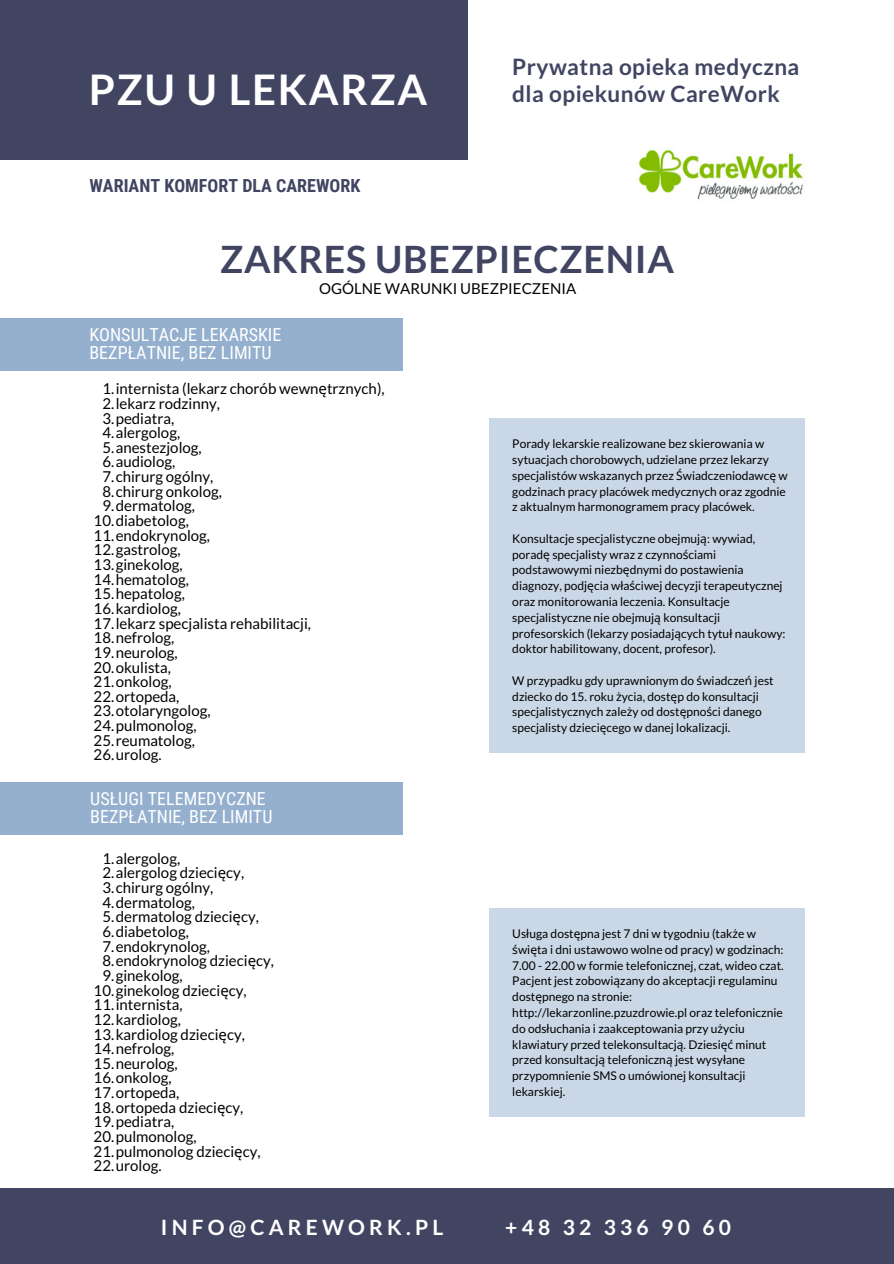
<style>
.page{position:relative;width:894px;height:1264px;background:#fff}
.page>*{position:absolute;margin:0;border:0;box-sizing:border-box;transform-origin:0 0}
.t1{font:700 42px "Lato";letter-spacing:.04em;color:#fff}
.t2{font:700 37.5px "Lato";letter-spacing:.02em;color:#414562}
.t3{font:700 22.5px/27px "Lato";letter-spacing:.02em;color:#414562}
.t4{font:700 21px "Lato";letter-spacing:.2em;color:#fff}
.t5{font:18px/18px "Roboto Condensed";color:#fff}
.t6{font:700 18px "Roboto Condensed";color:#414562}
.t7{font:15px "Lato";color:#000}
.t8{font:12px/15.8px "Lato";color:#000}
.s1{font-family:"Noto Sans"}
</style>
<div class="page">
<div style="left:0;top:1188px;width:893px;height:75px;background:#414562"></div>
<div style="left:0;top:0;width:468px;height:160px;background:#414562"></div>
<div style="left:0;top:781px;width:402px;height:53px;background:#95b0ce"></div>
<div style="left:0;top:317px;width:402px;height:53px;background:#95b0ce"></div>
<img style="left:638px;top:149px;width:165px;height:51px">
<div style="left:489px;top:418px;width:315px;height:334px;background:#cad7e6"></div>
<div style="left:489px;top:908px;width:315px;height:208px;background:#cad7e6"></div>
<h1 class="t1" style="left:89px;top:64px;width:340px">PZU U LEKARZA</h1>
<h3 class="t6" style="left:89px;top:175px;width:272px">WARIANT KOMFORT DLA CAREWORK</h3>
<h3 class="t3" style="left:512px;top:53px;width:288px">Prywatna opieka medyczna dla opiekunów CareWork</h3>
<h2 class="t2" style="left:220px;top:236px;width:455px">ZAKRES UBEZPIECZENIA</h2>
<h3 class="t5" style="left:89px;top:325px;width:193px">KONSULTACJE LEKARSKIE<br>BEZPŁATNIE, BEZ LIMITU</h3>
<p class="t7" style="left:319px;top:279px;width:258px">OGÓLNE WARUNKI UBEZPIECZENIA</p>
<p class="t7" style="left:102px;top:379px;width:284px">1.internista (lekarz chorób wewn<span class="s1">ę</span>trznych),</p>
<p class="t7" style="left:102px;top:394px;width:119px">2.lekarz rodzinny,</p>
<p class="t7" style="left:102px;top:409px;width:73px">3.pediatra,</p>
<p class="t7" style="left:102px;top:423px;width:79px">4.alergolog,</p>
<p class="t7" style="left:102px;top:438px;width:101px">5.anestezjolog,</p>
<p class="t7" style="left:102px;top:452px;width:74px">6.audiolog,</p>
<p class="t7" style="left:102px;top:467px;width:112px">7.chirurg ogólny,</p>
<p class="t7" style="left:102px;top:482px;width:121px">8.chirurg onkolog,</p>
<p class="t7" style="left:102px;top:496px;width:94px">9.dermatolog,</p>
<p class="t7" style="left:94px;top:511px;width:97px">10.diabetolog,</p>
<p class="t7" style="left:94px;top:526px;width:118px">11.endokrynolog,</p>
<p class="t7" style="left:94px;top:540px;width:88px">12.gastrolog,</p>
<p class="t7" style="left:94px;top:555px;width:91px">13.ginekolog,</p>
<p class="t7" style="left:94px;top:570px;width:97px">14.hematolog,</p>
<p class="t7" style="left:94px;top:584px;width:93px">15.hepatolog,</p>
<p class="t7" style="left:94px;top:599px;width:89px">16.kardiolog,</p>
<p class="t7" style="left:94px;top:613px;width:219px">17.lekarz specjalista rehabilitacji,</p>
<p class="t7" style="left:94px;top:628px;width:82px">18.nefrolog,</p>
<p class="t7" style="left:94px;top:643px;width:86px">19.neurolog,</p>
<p class="t7" style="left:94px;top:657px;width:79px">20.okulista,</p>
<p class="t7" style="left:94px;top:672px;width:79px">21.onkolog,</p>
<p class="t7" style="left:94px;top:687px;width:87px">22.ortopeda,</p>
<p class="t7" style="left:94px;top:701px;width:118px">23.otolaryngolog,</p>
<p class="t7" style="left:94px;top:716px;width:104px">24.pulmonolog,</p>
<p class="t7" style="left:94px;top:731px;width:103px">25.reumatolog,</p>
<p class="t7" style="left:94px;top:745px;width:69px">26.urolog.</p>
<h3 class="t5" style="left:90px;top:789px;width:184px">USŁUGI TELEMEDYCZNE<br>BEZPŁATNIE, BEZ LIMITU</h3>
<p class="t7" style="left:102px;top:849px;width:79px">1.alergolog,</p>
<p class="t7" style="left:102px;top:863px;width:143px">2.alergolog dzieci<span class="s1">ę</span>cy,</p>
<p class="t7" style="left:102px;top:878px;width:112px">3.chirurg ogólny,</p>
<p class="t7" style="left:102px;top:892px;width:94px">4.dermatolog,</p>
<p class="t7" style="left:102px;top:907px;width:158px">5.dermatolog dzieci<span class="s1">ę</span>cy,</p>
<p class="t7" style="left:102px;top:922px;width:88px">6.diabetolog,</p>
<p class="t7" style="left:102px;top:936px;width:109px">7.endokrynolog,</p>
<p class="t7" style="left:102px;top:951px;width:173px">8.endokrynolog dzieci<span class="s1">ę</span>cy,</p>
<p class="t7" style="left:102px;top:966px;width:82px">9.ginekolog,</p>
<p class="t7" style="left:94px;top:980px;width:154px">10.ginekolog dzieci<span class="s1">ę</span>cy,</p>
<p class="t7" style="left:94px;top:995px;width:90px">11.internista,</p>
<p class="t7" style="left:94px;top:1010px;width:89px">12.kardiolog,</p>
<p class="t7" style="left:94px;top:1024px;width:153px">13.kardiolog dzieci<span class="s1">ę</span>cy,</p>
<p class="t7" style="left:94px;top:1039px;width:82px">14.nefrolog,</p>
<p class="t7" style="left:94px;top:1054px;width:86px">15.neurolog,</p>
<p class="t7" style="left:94px;top:1068px;width:79px">16.onkolog,</p>
<p class="t7" style="left:94px;top:1083px;width:87px">17.ortopeda,</p>
<p class="t7" style="left:94px;top:1097px;width:151px">18.ortopeda dzieci<span class="s1">ę</span>cy,</p>
<p class="t7" style="left:94px;top:1112px;width:82px">19.pediatra,</p>
<p class="t7" style="left:94px;top:1127px;width:104px">20.pulmonolog,</p>
<p class="t7" style="left:94px;top:1141px;width:168px">21.pulmonolog dzieci<span class="s1">ę</span>cy,</p>
<p class="t7" style="left:94px;top:1156px;width:69px">22.urolog.</p>
<p class="t8" style="left:512px;top:436px;width:277px">Porady lekarskie realizowane bez skierowania w sytuacjach chorobowych, udzielane przez lekarzy specjalistów wskazanych przez <span class="s1">Ś</span>wiadczeniodawc<span class="s1">ę</span> w godzinach pracy placówek medycznych oraz zgodnie z aktualnym harmonogramem pracy placówek.</p>
<p class="t8" style="left:512px;top:530px;width:274px">Konsultacje specjalistyczne obejmuj<span class="s1">ą</span>: wywiad, porad<span class="s1">ę</span> specjalisty wraz z czynno<span class="s1">ś</span>ciami podstawowymi niezb<span class="s1">ę</span>dnymi do postawienia diagnozy, podj<span class="s1">ę</span>cia w<span class="s1">ł</span>a<span class="s1">ś</span>ciwej decyzji terapeutycznej oraz monitorowania leczenia. Konsultacje specjalistyczne nie obejmuj<span class="s1">ą</span> konsultacji profesorskich (lekarzy posiadaj<span class="s1">ą</span>cych tytu<span class="s1">ł</span> naukowy: doktor habilitowany, docent, profesor).</p>
<p class="t8" style="left:512px;top:672px;width:263px">W przypadku gdy uprawnionym do <span class="s1">ś</span>wiadcze<span class="s1">ń</span> jest dziecko do 15. roku <span class="s1">ż</span>ycia, dost<span class="s1">ę</span>p do konsultacji specjalistycznych zale<span class="s1">ż</span>y od dost<span class="s1">ę</span>pno<span class="s1">ś</span>ci danego specjalisty dzieci<span class="s1">ę</span>cego w danej lokalizacji.</p>
<p class="t8" style="left:512px;top:925px;width:273px">Us<span class="s1">ł</span>uga dost<span class="s1">ę</span>pna jest 7 dni w tygodniu (tak<span class="s1">ż</span>e w <span class="s1">ś</span>wi<span class="s1">ę</span>ta i dni ustawowo wolne od pracy) w godzinach:<br>7.00 - 22.00 w formie telefonicznej, czat, wideo czat.<br>Pacjent jest zobowi<span class="s1">ą</span>zany do akceptacji regulaminu dost<span class="s1">ę</span>pnego na stronie: http://lekarzonline.pzuzdrowie.pl oraz telefonicznie do ods<span class="s1">ł</span>uchania i zaakceptowania przy u<span class="s1">ż</span>yciu klawiatury przed telekonsultacj<span class="s1">ą</span>. Dziesi<span class="s1">ęć</span> minut przed konsultacj<span class="s1">ą</span> telefoniczn<span class="s1">ą</span> jest wysy<span class="s1">ł</span>ane przypomnienie SMS o umówionej konsultacji lekarskiej.</p>
<h3 class="t4" style="left:161px;top:1213px;width:284px">INFO@CAREWORK.PL</h3>
<h3 class="t4" style="left:505px;top:1213px;width:227px">+48 32 336 90 60</h3>
</div>
